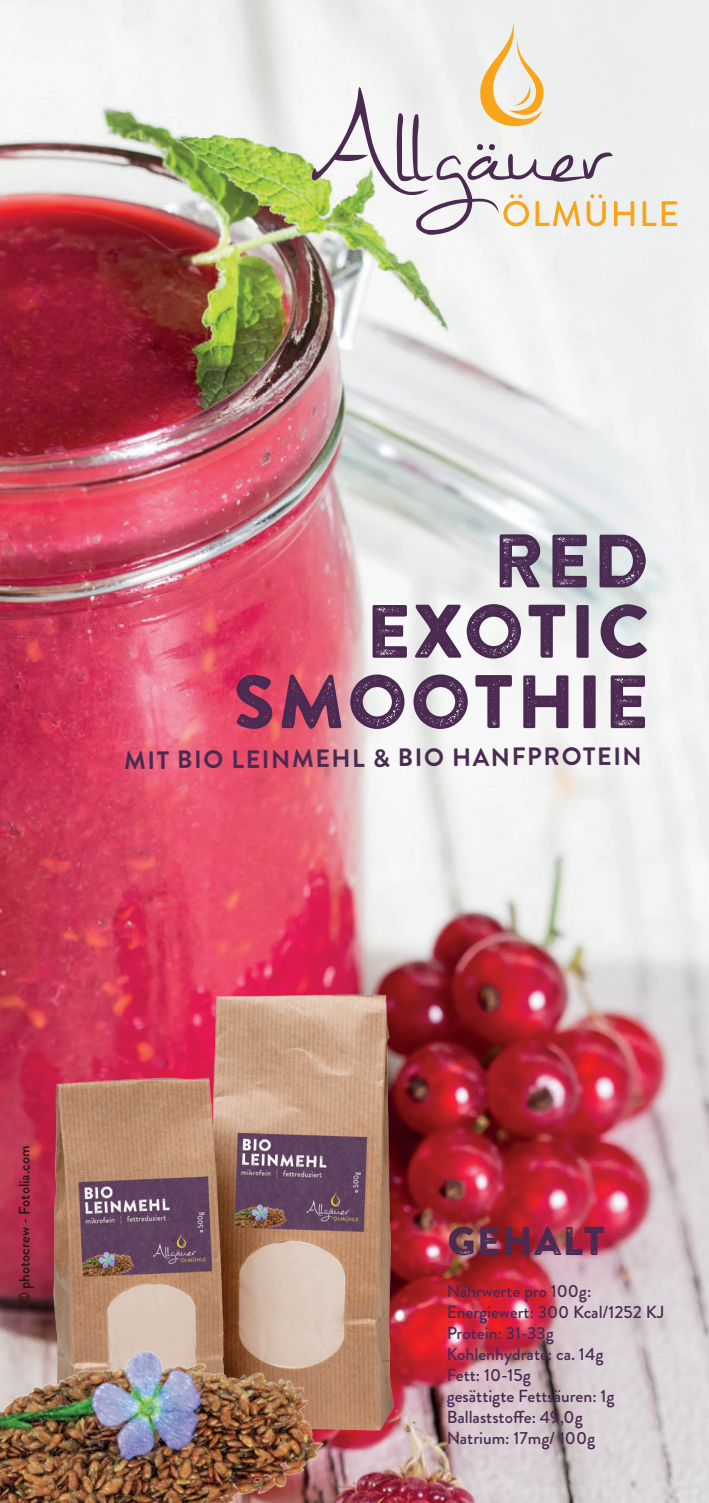
<style>
.page{position:relative;width:709px;height:1503px;background:#fff}
.page>*{position:absolute;margin:0;border:0;box-sizing:border-box;transform-origin:0 0}
.t1{font:75.25px/70.2px "Brandon Printed One";color:#4b2a51;text-align:right}
.t2{font:40px "Brandon Printed One";color:#4b2a51}
.t3{font:700 25px "Brandon Grotesque";color:#4b2a51}
.t4{font:500 17.5px/21px "Brandon Grotesque";color:#4b2a51}
.t5{font:500 15px "Brandon Grotesque";color:#201617}
</style>
<div class="page">
<img style="left:0;top:0;width:709px;height:1502px">
<svg style="left:312px;top:21px;width:365px;height:214px"></svg>
<img style="left:0;top:955px;width:457px;height:547px">
<img style="left:0;top:1312px;width:424px;height:190px">
<h1 class="t1" style="left:232px;top:525px;width:420px">RED<br>EXOTIC<br>SMOOTHIE</h1>
<h3 class="t3" style="left:124px;top:745px;width:519px;rotate:-1deg">MIT BIO LEINMEHL &amp; BIO HANFPROTEIN</h3>
<p class="t5" style="left:14px;top:1304px;width:160px;rotate:-90deg">© photocrew - Fotolia.com</p>
<h2 class="t2" style="left:446px;top:1215px;width:161px">GEHALT</h2>
<p class="t4" style="left:446px;top:1280px;width:219px">Nährwerte pro 100g:<br>Energiewert: 300 Kcal/1252 KJ<br>Protein: 31-33g<br>Kohlenhydrate: ca. 14g<br>Fett: 10-15g<br>gesättigte Fettsäuren: 1g<br>Ballaststoffe: 49,0g<br>Natrium: 17mg/ 100g</p>
</div>
